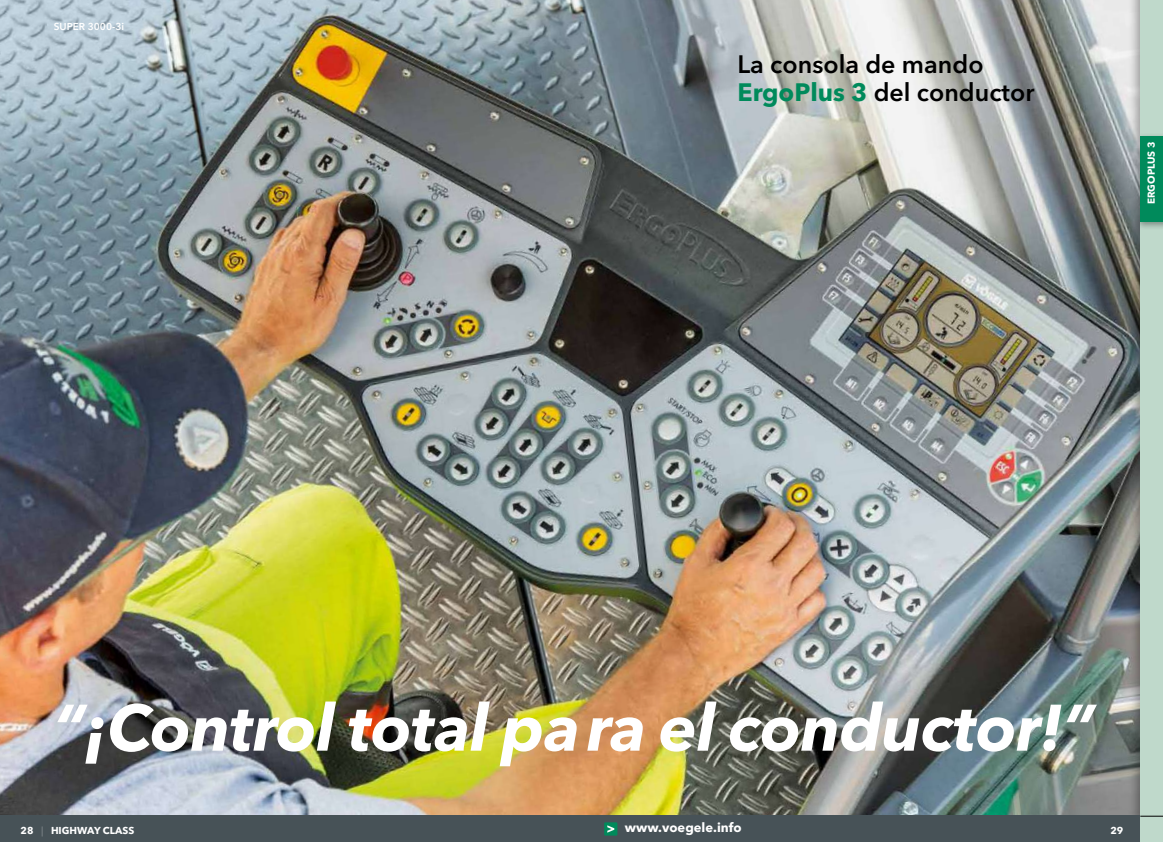
<style>
.page{position:relative;width:1163px;height:842px;background:#fff}
.page>*{position:absolute;margin:0;border:0;box-sizing:border-box;transform-origin:0 0}
.t1{font:italic 700 65px "Avenir Next LT Pro";letter-spacing:-.01em;color:#fff}
.t2{font:600 25px/28px "Avenir Next LT Pro";color:#000}
.t3{font:700 12.9px "Avenir Next LT Pro";color:#fff}
.t4{font:700 10px "Avenir Next LT Pro";color:#fff}
.t5{font:600 10px "Avenir Next LT Pro";color:#fff}
.s1{font-weight:700;color:#008a5b}
.s2{font-weight:200}
</style>
<div class="page">
<img style="left:0;top:0;width:1127px;height:816px">
<div style="left:0;top:816px;width:581px;height:26px;background:#475257"></div>
<div style="left:1127px;top:0;width:35px;height:842px;background:#000;opacity:.35"></div>
<div style="left:1140px;top:0;width:22px;height:842px;background:#bfd9cb"></div>
<div style="left:1140px;top:133px;width:22px;height:97px;background:#000;opacity:.35"></div>
<div style="left:1140px;top:136px;width:22px;height:85px;background:#008a5b"></div>
<svg style="left:1140px;top:816px;width:22px;height:1px"></svg>
<div style="left:581px;top:816px;width:559px;height:26px;background:#475257"></div>
<div style="left:604px;top:822px;width:13px;height:14px;background:#008a5b"></div>
<svg style="left:607px;top:825px;width:7px;height:8px"></svg>
<p class="t5" style="left:54px;top:21px;width:72px">SUPER 3000-3i</p>
<p class="t2" style="left:737px;top:50px;width:298px">La consola de mando<br><span class="s1">ErgoPlus 3</span> del conductor</p>
<p class="t4" style="left:1145px;top:204px;width:64px;rotate:-90deg">ErgoPlus 3</p>
<h1 class="t1" style="left:53px;top:688px;width:1043px">“¡Control total para el conductor!”</h1>
<p class="t4" style="left:21px;top:824px;width:66px">28 <span class="s2">|</span> highway</p>
<p class="t4" style="left:103px;top:824px;width:20px">class</p>
<p class="t3" style="left:624px;top:820px;width:118px">www.voegele.info</p>
<p class="t4" style="left:1110px;top:824px;width:14px">29</p>
</div>
